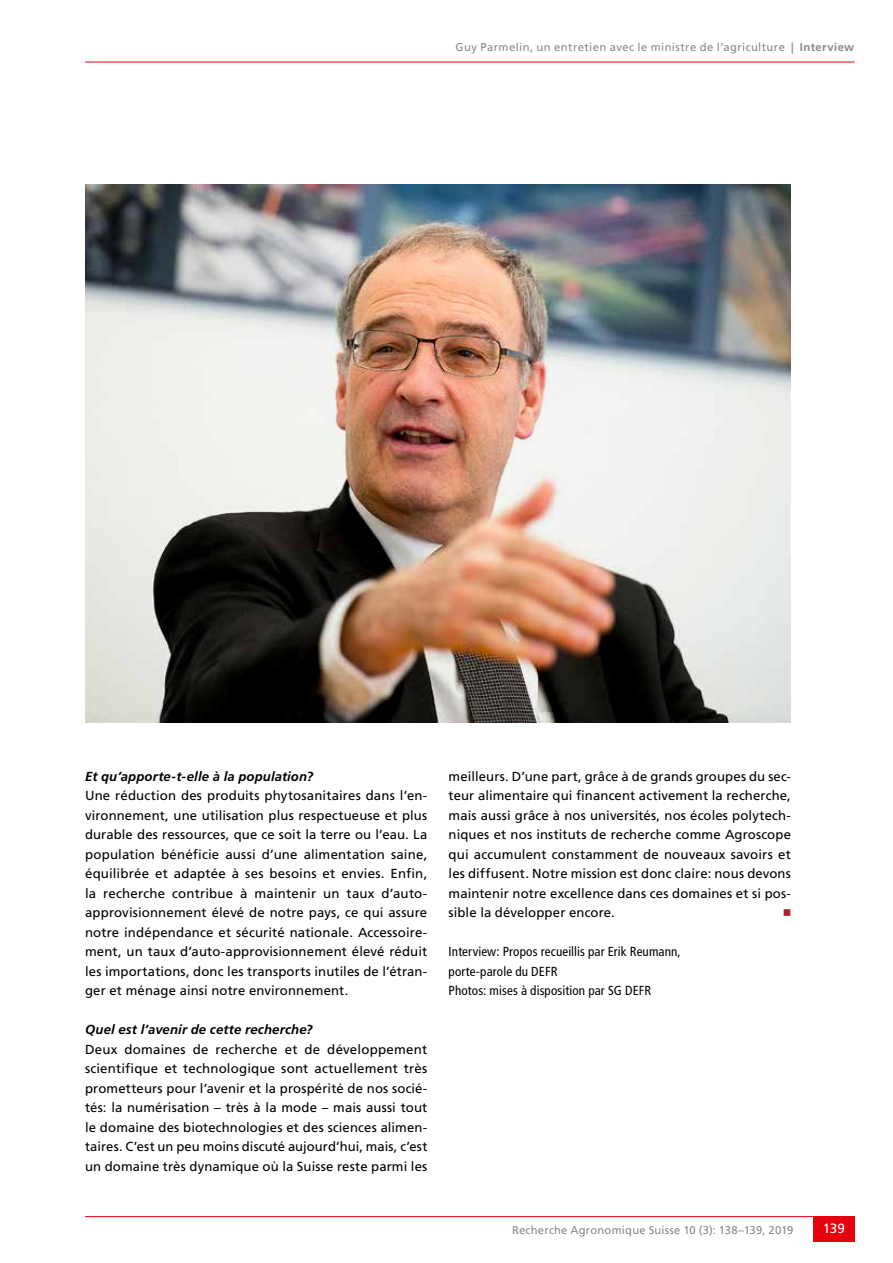
<style>
.page{position:relative;width:893px;height:1263px;background:#fff}
.page>*{position:absolute;margin:0;border:0;box-sizing:border-box;transform-origin:0 0}
.t1{font:13.5px "Frutiger LT Std";color:#fff}
.t2{font:13.2px/19.5px "Frutiger LT Std";letter-spacing:.01em;color:#000;text-align:justify}
.t3{font:condensed 13.2px/19.5px "Frutiger LT Std";letter-spacing:.01em;color:#000}
.t4{font:italic 700 13.2px "Frutiger LT Std";letter-spacing:.01em;color:#000}
.t5{font:13.2px "Universal Newswith Comm Pi";color:#b21c27}
.t6{font:11.25px "Frutiger LT Std";letter-spacing:.03em;color:#878988}
.s1{font-weight:700}
</style>
<div class="page">
<hr style="left:85px;top:62px;width:770px;height:1px;background:#e7000e">
<hr style="left:85px;top:1216px;width:770px;height:1px;background:#e7000e">
<div style="left:813px;top:1216px;width:42px;height:26px;background:#e7000e"></div>
<img style="left:85px;top:185px;width:706px;height:537px">
<p class="t6" style="left:456px;top:40px;width:400px">Guy Parmelin, un entretien avec le ministre de l’agriculture <span class="s1">| Interview</span></p>
<p class="t4" style="left:85px;top:768px;width:230px">Et qu’apporte-t-elle à la population?</p>
<p class="t2" style="left:85px;top:786px;width:344px">Une réduction des produits phytosanitaires dans l’en&shy;vironnement, une utilisation plus respectueuse et plus durable des ressources, que ce soit la terre ou l’eau. La population bénéficie aussi d’une alimentation saine, équilibrée et adaptée à ses besoins et envies. Enfin, la recherche contribue à maintenir un taux d’auto&shy;approvisionnement élevé de notre pays, ce qui assure notre indépendance et sécurité nationale. Accessoire&shy;ment, un taux d’auto-approvisionnement élevé réduit les importations, donc les transports inutiles de l’étran&shy;ger et ménage ainsi notre environnement.</p>
<p class="t4" style="left:85px;top:1022px;width:229px">Quel est l’avenir de cette recherche?</p>
<p class="t2" style="left:85px;top:1039px;width:344px">Deux domaines de recherche et de développement scientifique et technologique sont actuellement très prometteurs pour l’avenir et la prospérité de nos socié&shy;tés: la numérisation – très à la mode – mais aussi tout le domaine des biotechnologies et des sciences alimen&shy;taires. C’est un peu moins discuté aujourd’hui, mais, c’est un domaine très dynamique où la Suisse reste parmi les</p>
<p class="t2" style="left:449px;top:766px;width:344px">meilleurs. D’une part, grâce à de grands groupes du sec&shy;teur alimentaire qui financent activement la recherche, mais aussi grâce à nos universités, nos écoles polytech&shy;niques et nos instituts de recherche comme Agroscope qui accumulent constamment de nouveaux savoirs et les diffusent. Notre mission est donc claire: nous devons maintenir notre excellence dans ces domaines et si pos&shy;sible la développer encore.</p>
<p class="t5" style="left:784px;top:907px;width:9px">n</p>
<p class="t3" style="left:449px;top:942px;width:234px">Interview: Propos recueillis par Erik Reumann, porte-parole du DEFR<br>Photos: mises à disposition par SG DEFR</p>
<p class="t6" style="left:512px;top:1223px;width:283px">Recherche Agronomique Suisse 10 (3): 138–139, 2019</p>
<p class="t1" style="left:823px;top:1221px;width:24px">139</p>
</div>
